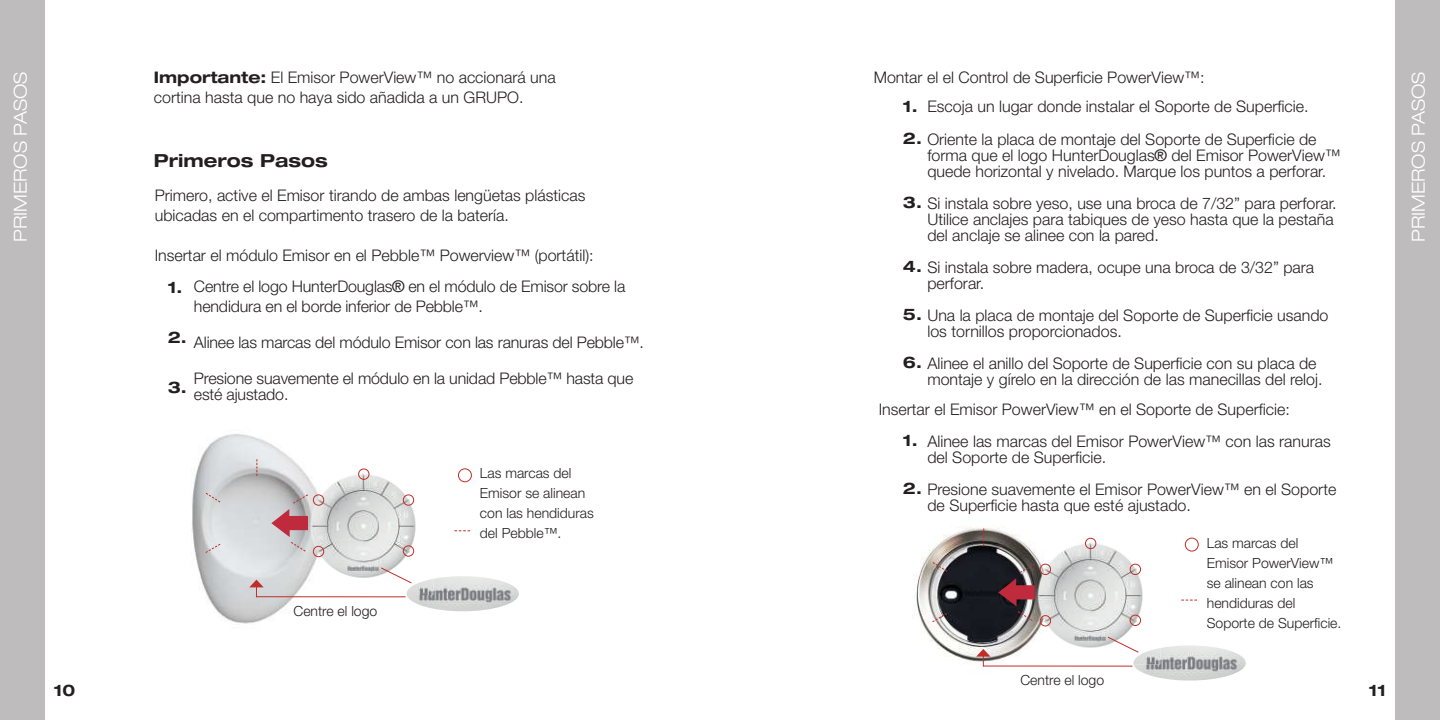
<style>
.page{position:relative;width:1440px;height:720px;background:#fff}
.page>*{position:absolute;margin:0;border:0;box-sizing:border-box;transform-origin:0 0}
.t1{font:300 expanded 18px "Helvetica Neue LT Std";color:#fff}
.t2{font:700 expanded 18px "Helvetica Neue LT Std";color:#231f20}
.t3{font:300 16px/16px "Helvetica Neue LT Std";color:#231f20}
.t4{font:700 expanded 16px "Helvetica Neue LT Std";color:#231f20}
.t5{font:300 14px/20px "Helvetica Neue LT Std";color:#231f20}
.s1{font-weight:700;font-stretch:expanded}
.s2{font-family:"Helvetica";font-weight:400}
</style>
<div class="page">
<div style="left:0;top:0;width:45px;height:720px;background:#bebcbd"></div>
<div style="left:1395px;top:0;width:45px;height:720px;background:#bebcbd"></div>
<img style="left:192px;top:434px;width:110px;height:190px">
<img style="left:302px;top:499px;width:114px;height:99px">
<img style="left:913px;top:527px;width:116px;height:140px">
<div style="left:458px;top:468px;width:14px;height:14px;border:1px solid #be2f2a;border-radius:50%"></div>
<svg style="left:454px;top:530px;width:16px;height:1px"></svg>
<svg style="left:249px;top:580px;width:15px;height:17px"></svg>
<img style="left:407px;top:576px;width:56px;height:35px">
<img style="left:407px;top:579px;width:26px;height:16px">
<svg style="left:256px;top:459px;width:1px;height:17px"></svg>
<svg style="left:205px;top:492px;width:16px;height:11px"></svg>
<svg style="left:205px;top:543px;width:16px;height:11px"></svg>
<svg style="left:271px;top:468px;width:143px;height:116px"></svg>
<hr style="left:256px;top:596px;width:150px;height:1px;background:#be2f2a">
<img style="left:1029px;top:584px;width:114px;height:83px">
<div style="left:1185px;top:538px;width:14px;height:14px;border:1px solid #be2f2a;border-radius:50%"></div>
<svg style="left:1181px;top:600px;width:16px;height:1px"></svg>
<svg style="left:976px;top:649px;width:15px;height:17px"></svg>
<img style="left:1134px;top:645px;width:55px;height:36px">
<img style="left:1133px;top:648px;width:27px;height:16px">
<svg style="left:983px;top:529px;width:1px;height:16px"></svg>
<svg style="left:932px;top:561px;width:16px;height:11px"></svg>
<svg style="left:931px;top:612px;width:17px;height:11px"></svg>
<svg style="left:998px;top:537px;width:143px;height:116px"></svg>
<hr style="left:983px;top:666px;width:149px;height:1px;background:#be2f2a">
<p class="t1" style="left:10px;top:242px;width:172px;rotate:-90deg">PRIMEROS PASOS</p>
<p class="t3" style="left:154px;top:69px;width:403px"><span class="s1">Importante:</span> El Emisor PowerView™ no accionará una</p>
<p class="t3" style="left:874px;top:69px;width:332px">Montar el el Control de Superficie PowerView™:</p>
<p class="t3" style="left:154px;top:89px;width:371px">cortina hasta que no haya sido añadida a un GRUPO.</p>
<p class="t3" style="left:927px;top:98px;width:383px">Escoja un lugar donde instalar el Soporte de Superficie.</p>
<p class="t3" style="left:927px;top:130px;width:415px;text-indent:-24px"><span class="s1">2.</span> Oriente la placa de montaje del Soporte de Superficie de forma que el logo HunterDouglas<span class="s2">®</span> del Emisor PowerView™ quede horizontal y nivelado. Marque los puntos a perforar.</p>
<p class="t3" style="left:927px;top:195px;width:411px;text-indent:-24px"><span class="s1">3.</span> Si instala sobre yeso, use una broca de 7/32” para perforar.<br>Utilice anclajes para tabiques de yeso hasta que la pestaña del anclaje se alinee con la pared.</p>
<p class="t3" style="left:927px;top:259px;width:388px;text-indent:-24px"><span class="s1">4.</span> Si instala sobre madera, ocupe una broca de 3/32” para perforar.</p>
<p class="t3" style="left:927px;top:307px;width:403px;text-indent:-24px"><span class="s1">5.</span> Una la placa de montaje del Soporte de Superficie usando los tornillos proporcionados.</p>
<p class="t3" style="left:927px;top:355px;width:397px;text-indent:-24px"><span class="s1">6.</span> Alinee el anillo del Soporte de Superficie con su placa de montaje y gírelo en la dirección de las manecillas del reloj.</p>
<p class="t4" style="left:903px;top:96px;width:16px">1.</p>
<p class="t2" style="left:154px;top:149px;width:176px">Primeros Pasos</p>
<p class="t3" style="left:155px;top:184px;width:432px;line-height:20px">Primero, active el Emisor tirando de ambas lengüetas plásticas ubicadas en el compartimento trasero de la batería.</p>
<p class="t3" style="left:194px;top:239px;width:433px;line-height:31.8px;text-indent:-39px">Insertar el módulo Emisor en el Pebble™ Powerview™ (portátil):<br>Centre el logo HunterDouglas<span class="s2">®</span> en el módulo de Emisor sobre la</p>
<p class="t3" style="left:194px;top:298px;width:291px">hendidura en el borde inferior de Pebble™.</p>
<p class="t3" style="left:194px;top:334px;width:452px">Alinee las marcas del módulo Emisor con las ranuras del Pebble™.</p>
<p class="t3" style="left:194px;top:370px;width:441px">Presione suavemente el módulo en la unidad Pebble™ hasta que esté ajustado.</p>
<p class="t4" style="left:168px;top:278px;width:16px">1.</p>
<p class="t4" style="left:168px;top:327px;width:20px">2.</p>
<p class="t4" style="left:168px;top:377px;width:20px">3.</p>
<p class="t3" style="left:927px;top:394px;width:405px;line-height:31.4px;text-indent:-49px">Insertar el Emisor PowerView™ en el Soporte de Superficie:<br>Alinee las marcas del Emisor PowerView™ con las ranuras</p>
<p class="t3" style="left:927px;top:449px;width:180px">del Soporte de Superficie.</p>
<p class="t3" style="left:927px;top:481px;width:410px;text-indent:-24px"><span class="s1">2.</span> Presione suavemente el Emisor PowerView™ en el Soporte de Superficie hasta que esté ajustado.</p>
<p class="t4" style="left:903px;top:430px;width:16px">1.</p>
<p class="t5" style="left:480px;top:463px;width:115px">Las marcas del<br>Emisor se alinean con las hendiduras del Pebble™.</p>
<p class="t5" style="left:1207px;top:532px;width:136px">Las marcas del<br>Emisor PowerView™ se alinean con las hendiduras del<br>Soporte de Superficie.</p>
<p class="t5" style="left:294px;top:600px;width:85px">Centre el logo</p>
<p class="t5" style="left:1020px;top:670px;width:85px">Centre el logo</p>
<p class="t4" style="left:54px;top:680px;width:23px">10</p>
<p class="t4" style="left:1369px;top:680px;width:19px">11</p>
<p class="t1" style="left:1408px;top:242px;width:172px;rotate:-90deg">PRIMEROS PASOS</p>
</div>
